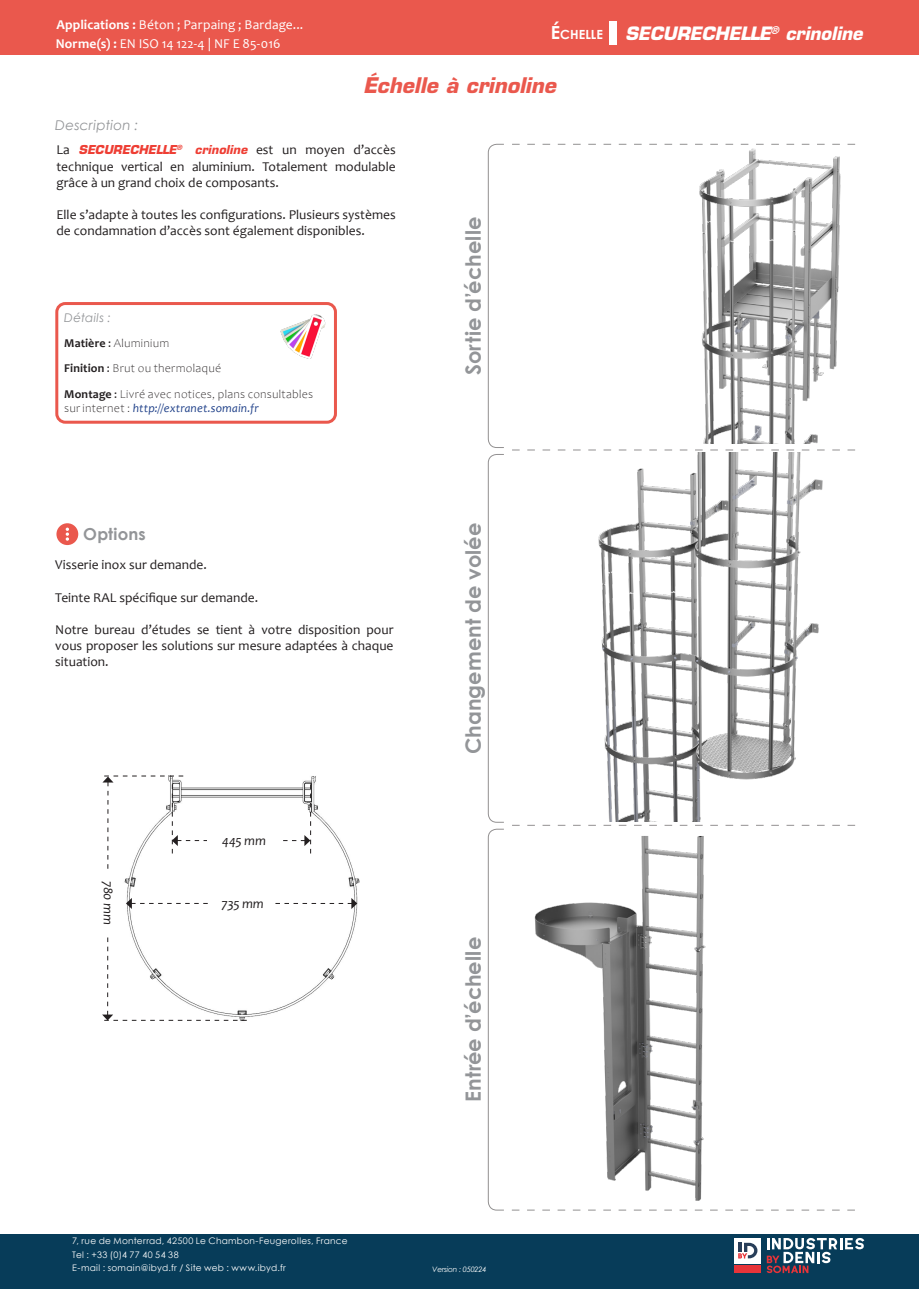
<style>
.page{position:relative;width:919px;height:1289px;background:#fff}
.page>*{position:absolute;margin:0;border:0;box-sizing:border-box;transform-origin:0 0}
.t1{font:700 21px "Century Gothic";letter-spacing:.005em;color:#939598}
.t2{font:italic 700 21px "Eurostile LT Std";color:#ea584d}
.t3{font:italic 700 18px "Eurostile LT Std";letter-spacing:-.01em;color:#fff}
.t4{font:700 16.5px "Century Gothic";letter-spacing:.01em;color:#939598}
.t5{font:13.5px/16.2px "Candara";color:#231f20}
.t6{font:13.5px/18.9px "Candara";letter-spacing:.01em;color:#fff}
.t7{font:italic 13.5px "Candara";letter-spacing:-.015em;color:#231f20}
.t8{font:italic 13.5px "Century Gothic";letter-spacing:.015em;color:#939598}
.t9{font:700 12.6px "Century Gothic";letter-spacing:-.005em;color:#fff}
.t10{font:300 12px/14.4px "Candara";letter-spacing:.02em;color:#231f20}
.t11{font:italic 700 12px "Eurostile LT Std";color:#ee3e34}
.t12{font:italic 12px "Century Gothic";letter-spacing:.025em;color:#939598}
.t13{font:9px/13.5px "Century Gothic";letter-spacing:.03em;color:#fff}
.t14{font:italic 7.5px "Century Gothic";letter-spacing:-.025em;color:#fff}
.s1{font-weight:700}
.s2{font-size:18px}
.s3{font-family:"Candara";font-weight:400;font-style:normal;font-size:13.5px;color:#231f20}
.s4{font-weight:400}
.s5{font-weight:400;font-style:italic;color:#21428a}
</style>
<div class="page">
<div style="left:0;top:0;width:918px;height:55px;background:#ea584d"></div>
<div style="left:609px;top:21px;width:7px;height:24px;background:#fff"></div>
<div style="left:0;top:1233px;width:918px;height:55px;background:#073c59"></div>
<div style="left:733px;top:1237px;width:27px;height:26px;background:#fff"></div>
<svg style="left:738px;top:1242px;width:19px;height:16px"></svg>
<svg style="left:766px;top:1238px;width:98px;height:34px"></svg>
<div style="left:733px;top:1265px;width:27px;height:8px;background:#e73439"></div>
<div style="left:55px;top:302px;width:282px;height:121px;border:3px solid #ea584d;border-radius:9px"></div>
<img style="left:280px;top:314px;width:46px;height:45px">
<img style="left:534px;top:836px;width:172px;height:364px">
<img style="left:598px;top:452px;width:225px;height:369px">
<img style="left:699px;top:144px;width:157px;height:299px">
<svg style="left:512px;top:449px;width:343px;height:1px"></svg>
<svg style="left:512px;top:825px;width:343px;height:1px"></svg>
<svg style="left:102px;top:775px;width:255px;height:246px"></svg>
<div style="left:211px;top:897px;width:63px;height:10px;background:#fff"></div>
<div style="left:207px;top:834px;width:74px;height:10px;background:#fff"></div>
<div style="left:103px;top:869px;width:10px;height:67px;background:#fff"></div>
<svg style="left:487px;top:143px;width:17px;height:1067px"></svg>
<div style="left:56px;top:523px;width:22px;height:22px;background:#ea584d;border-radius:50%"></div>
<svg style="left:66px;top:527px;width:3px;height:13px"></svg>
<svg style="left:512px;top:144px;width:343px;height:1px"></svg>
<svg style="left:512px;top:1209px;width:342px;height:1px"></svg>
<p class="t6" style="left:56px;top:15px;width:249px"><span class="s1">Applications :</span> Béton ; Parpaing ; Bardage...<br><span class="s1">Norme(s) :</span> EN ISO 14 122-4 | NF E 85-016</p>
<p class="t8" style="left:55px;top:115px;width:84px">Description :</p>
<p class="t9" style="left:550px;top:25px;width:54px"><span class="s2">É</span>CHELLE</p>
<p class="t2" style="left:363px;top:72px;width:194px">Échelle à crinoline</p>
<p class="t11" style="left:56px;top:142px;width:341px"><span class="s3">La</span> SECURECHELLE<sup>®</sup> crinoline <span class="s3">est un moyen d’accès</span></p>
<p class="t5" style="left:56px;top:158px;width:341px">technique vertical en aluminium. Totalement modulable grâce à un grand choix de composants.</p>
<p class="t5" style="left:56px;top:206px;width:341px">Elle s’adapte à toutes les configurations. Plusieurs systèmes de condamnation d’accès sont également disponibles.</p>
<p class="t12" style="left:64px;top:309px;width:48px">Détails :</p>
<p class="t10" style="left:64px;top:336px;width:106px"><span class="s1">Matière</span> <span class="s4">:</span> Aluminium</p>
<p class="t10" style="left:64px;top:361px;width:158px"><span class="s1">Finition</span> <span class="s4">:</span> Brut ou thermolaqué</p>
<p class="t10" style="left:64px;top:386px;width:250px"><span class="s1">Montage</span> <span class="s4">:</span> Livré avec notices, plans consultables sur internet : <span class="s5">http://extranet.somain.fr</span></p>
<p class="t1" style="left:457px;top:375px;width:160px;rotate:-90deg">Sortie d’échelle</p>
<h2 class="t3" style="left:625px;top:22px;width:239px">SECURECHELLE<sup>®</sup> crinoline</h2>
<p class="t4" style="left:83px;top:522px;width:64px">Options</p>
<p class="t5" style="left:55px;top:556px;width:153px">Visserie inox sur demande.</p>
<p class="t5" style="left:55px;top:589px;width:204px">Teinte RAL spécifique sur demande.</p>
<p class="t5" style="left:55px;top:621px;width:340px;text-align:justify">Notre bureau d’études se tient à votre disposition pour vous proposer les solutions sur mesure adaptées à chaque situation.</p>
<p class="t7" style="left:117px;top:880px;width:45px;rotate:90deg">780 mm</p>
<p class="t7" style="left:222px;top:831px;width:45px">445 mm</p>
<p class="t7" style="left:221px;top:894px;width:44px">735 mm</p>
<p class="t1" style="left:457px;top:754px;width:233px;rotate:-90deg">Changement de volée</p>
<p class="t1" style="left:457px;top:1102px;width:167px;rotate:-90deg">Entrée d’échelle</p>
<p class="t13" style="left:72px;top:1234px;width:277px">7, rue de Monterrad, 42500 Le Chambon-Feugerolles, France<br>Tel : +33 (0)4 77 40 54 38<br>E-mail : somain@ibyd.fr / Site web : www.ibyd.fr</p>
<p class="t14" style="left:432px;top:1263px;width:56px">Version : 050224</p>
</div>
